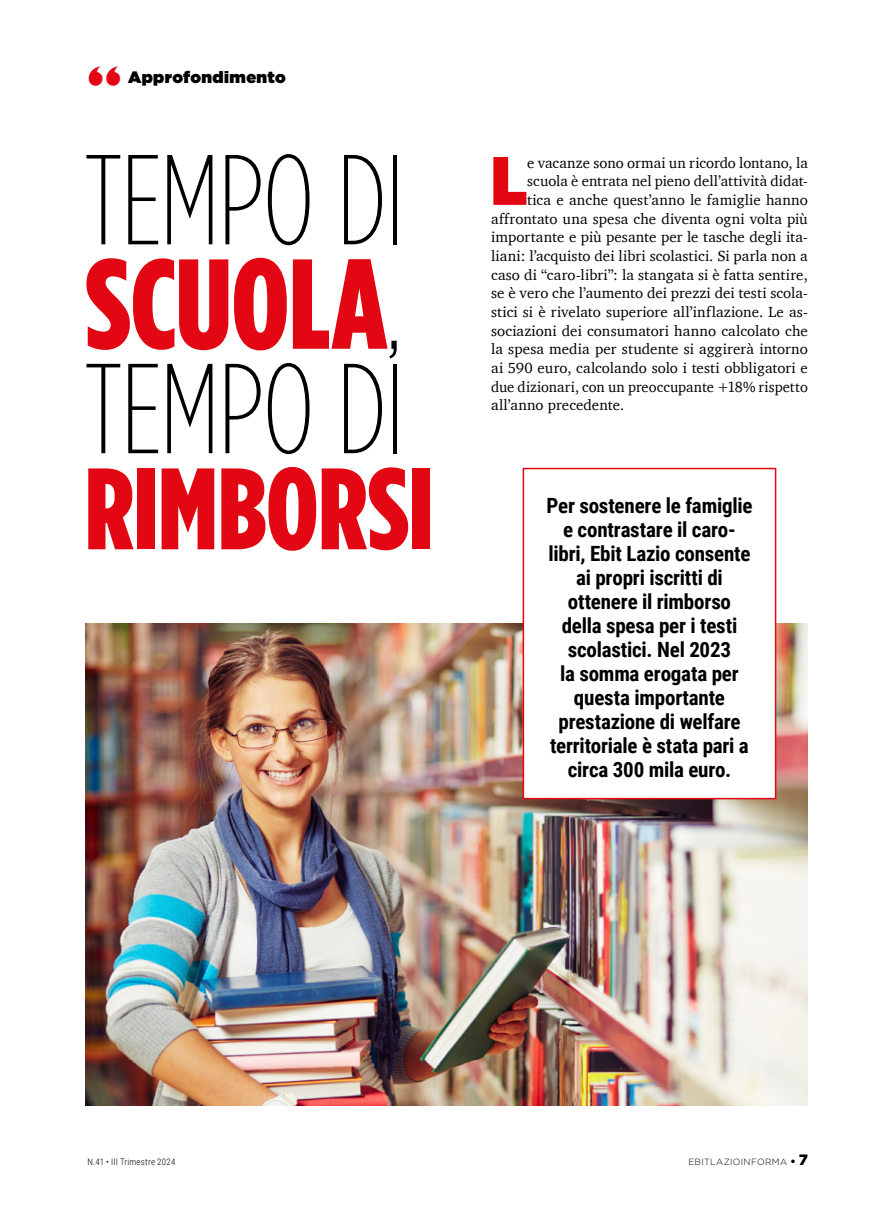
<style>
.page{position:relative;width:893px;height:1212px;background:#fff}
.page>*{position:absolute;margin:0;border:0;box-sizing:border-box;transform-origin:0 0}
.Titolo{font:200 127.65px/104.4px "Gotham Cond";letter-spacing:-.01em;color:#000;text-align:justify}
.Titolo-2{font:900 115.5px "Gotham Cond";color:#e30613}
.testo_capolettera{font:900 68.4px "Gotham Narrow";color:#e30613}
.rubrica{font:800 42px "Gill Sans";color:#e30613}
.frase{font:700 21px/24px "Roboto Condensed";letter-spacing:-.01em;color:#000;text-align:center}
.rubrica-2{font:900 16.5px "Gotham";letter-spacing:.025em;color:#000}
.testo_capolettera-2{font:15px "Charter";letter-spacing:.005em;color:#000}
.t1{font:300 9px "Roboto Condensed";letter-spacing:.025em;color:#000}
.t2{font:300 9px "Gotham";letter-spacing:.035em;color:#000}
.s1{font-weight:900;color:#e30613}
.s2{font-weight:900;font-size:10.5px}
.s3{font-weight:900;font-size:15px}
</style>
<div class="page">
<img style="left:85px;top:623px;width:723px;height:483px">
<div style="left:523px;top:468px;width:253px;height:330px;background:#fff"></div>
<div style="left:523px;top:468px;width:253px;height:331px;border:2px solid #e30613"></div>
<p class="rubrica" style="left:87px;top:50px;width:36px">“</p>
<p class="rubrica-2" style="left:128px;top:65px;width:159px">Approfondimento</p>
<p class="Titolo" style="left:85px;top:147px;width:321px">TEMPO DI <span class="s1">SCUOLA</span>, TEMPO DI</p>
<p class="Titolo-2" style="left:85px;top:440px;width:350px">RIMBORSI</p>
<p class="testo_capolettera" style="left:491px;top:134px;width:38px">L</p>
<p class="testo_capolettera-2" style="left:527px;top:149px;width:282px">e vacanze sono ormai un ricordo lontano, la</p>
<p class="testo_capolettera-2" style="left:527px;top:168px;width:282px">scuola è entrata nel pieno dell’attività didat-</p>
<p class="testo_capolettera-2" style="left:527px;top:187px;width:282px">tica e anche quest’anno le famiglie hanno</p>
<p class="testo_capolettera-2" style="left:491px;top:205px;width:318px">affrontato una spesa che diventa ogni volta più</p>
<p class="testo_capolettera-2" style="left:491px;top:224px;width:318px">importante e più pesante per le tasche degli ita-</p>
<p class="testo_capolettera-2" style="left:491px;top:243px;width:318px">liani: l’acquisto dei libri scolastici. Si parla non a</p>
<p class="testo_capolettera-2" style="left:491px;top:261px;width:318px">caso di “caro-libri”: la stangata si è fatta sentire,</p>
<p class="testo_capolettera-2" style="left:491px;top:280px;width:318px">se è vero che l’aumento dei prezzi dei testi scola-</p>
<p class="testo_capolettera-2" style="left:491px;top:299px;width:318px">stici si è rivelato superiore all’inflazione. Le as-</p>
<p class="testo_capolettera-2" style="left:491px;top:318px;width:318px">sociazioni dei consumatori hanno calcolato che</p>
<p class="testo_capolettera-2" style="left:491px;top:336px;width:318px">la spesa media per studente si aggirerà intorno</p>
<p class="testo_capolettera-2" style="left:491px;top:355px;width:318px">ai 590 euro, calcolando solo i testi obbligatori e</p>
<p class="testo_capolettera-2" style="left:491px;top:374px;width:318px">due dizionari, con un preoccupante +18% rispetto</p>
<p class="testo_capolettera-2" style="left:491px;top:392px;width:135px">all’anno precedente.</p>
<p class="frase" style="left:546px;top:492px;width:207px">Per sostenere le famiglie e contrastare il caro&shy;libri, Ebit Lazio consente ai propri iscritti di ottenere il rimborso della spesa per i testi scolastici. Nel 2023<br>la somma erogata per questa importante prestazione di welfare territoriale è stata pari a circa 300 mila euro.</p>
<p class="t1" style="left:87px;top:1155px;width:90px">N.41 • III Trimestre 2024</p>
<p class="t2" style="left:688px;top:1156px;width:121px">EBITLAZIOINFORMA <span class="s2">•</span> <span class="s3">7</span></p>
</div>
